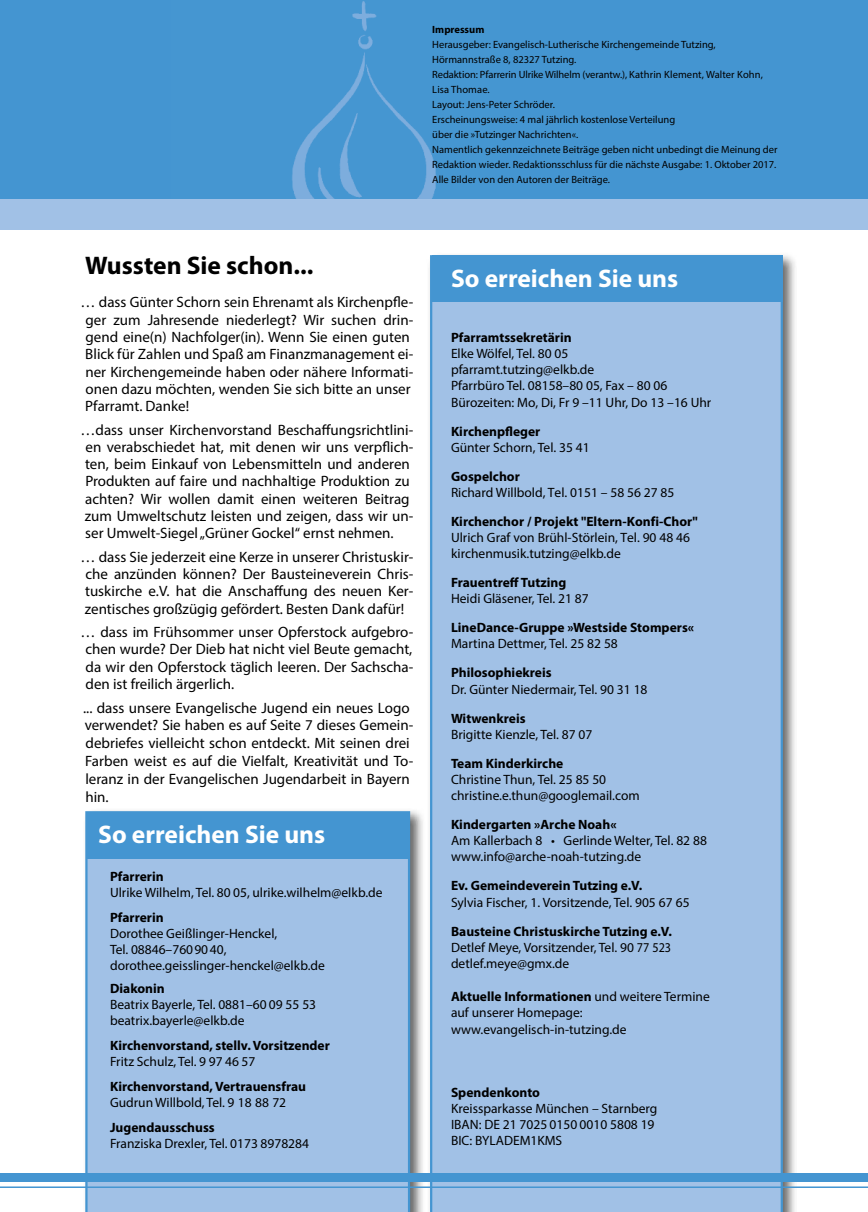
<style>
.page{position:relative;width:868px;height:1212px;background:#fff}
.page>*{position:absolute;margin:0;border:0;box-sizing:border-box;transform-origin:0 0}
.t1{font:700 25.5px "Myriad Pro";color:#fff}
.t2{font:700 25.5px "Myriad Pro";color:#000}
.t3{font:15px/17.2px "Myriad Pro";color:#000}
.t4{font:13.5px/16.2px "Myriad Pro";color:#000}
.t5{font:700 13.5px "Myriad Pro";color:#000}
.t6{font:10.5px/15px "Myriad Pro";color:#000}
.t7{font:700 10.5px "Myriad Pro";color:#000}
.s1{font-weight:700}
</style>
<div class="page">
<div style="left:0;top:0;width:867px;height:200px;background:#4495d1"></div>
<img style="left:292px;top:1px;width:145px;height:198px">
<div style="left:0;top:199px;width:867px;height:31px;background:#a1c1e6"></div>
<div style="left:427px;top:252px;width:370px;height:960px;background:#000;opacity:.6"></div>
<div style="left:430px;top:255px;width:352px;height:957px;background:#a1c1e6"></div>
<div style="left:432px;top:255px;width:350px;height:47px;background:#4495d1"></div>
<div style="left:82px;top:808px;width:343px;height:404px;background:#000;opacity:.6"></div>
<div style="left:85px;top:811px;width:325px;height:401px;background:#a1c1e6"></div>
<div style="left:86px;top:812px;width:322px;height:47px;background:#4495d1"></div>
<div style="left:0;top:1174px;width:867px;height:8px;background:#4495d1"></div>
<hr style="left:0;top:1186px;width:867px;height:2px;background:#4495d1">
<p class="t7" style="left:432px;top:23px;width:54px">Impressum</p>
<p class="t6" style="left:432px;top:37px;width:347px">Herausgeber: Evangelisch-Lutherische Kirchengemeinde Tutzing, Hörmannstraße 8, 82327 Tutzing.<br>Redaktion: Pfarrerin Ulrike Wilhelm (verantw.), Kathrin Klement, Walter Kohn, Lisa Thomae.<br>Layout: Jens-Peter Schröder.<br>Erscheinungsweise: 4 mal jährlich kostenlose Verteilung<br>über die »Tutzinger Nachrichten«.<br>Namentlich gekennzeichnete Beiträge geben nicht unbedingt die Meinung der Redaktion wieder. Redaktionsschluss für die nächste Ausgabe: 1. Oktober 2017.<br>Alle Bilder von den Autoren der Beiträge.</p>
<h1 class="t2" style="left:85px;top:249px;width:230px">Wussten Sie schon...</h1>
<p class="t3" style="left:85px;top:293px;width:329px;text-indent:-5px">… dass Günter Schorn sein Ehrenamt als Kirchenpfle&shy;ger zum Jahresende niederlegt? Wir suchen drin&shy;gend eine(n) Nachfolger(in). Wenn Sie einen guten Blick für Zahlen und Spaß am Finanzmanagement ei&shy;ner Kirchengemeinde haben oder nähere Informati&shy;onen dazu möchten, wenden Sie sich bitte an unser Pfarramt. Danke!</p>
<p class="t3" style="left:80px;top:421px;width:334px">…dass unser Kirchenvorstand Beschaffungsrichtlini&shy;en verabschiedet hat, mit denen wir uns verpflich&shy;ten, beim Einkauf von Lebensmitteln und anderen Produkten auf faire und nachhaltige Produktion zu achten? Wir wollen damit einen weiteren Beitrag zum Umweltschutz leisten und zeigen, dass wir un&shy;ser Umwelt-Siegel „Grüner Gockel“ ernst nehmen.</p>
<p class="t3" style="left:80px;top:548px;width:334px;text-align:justify">… dass Sie jederzeit eine Kerze in unserer Christuskir&shy;che anzünden können? Der Bausteineverein Chris&shy;tuskirche e.V. hat die Anschaffung des neuen Ker&shy;zentisches großzügig gefördert. Besten Dank dafür!</p>
<p class="t3" style="left:85px;top:623px;width:329px;text-align:justify;text-indent:-5px">… dass im Frühsommer unser Opferstock aufgebro&shy;chen wurde? Der Dieb hat nicht viel Beute gemacht, da wir den Opferstock täglich leeren. Der Sachscha&shy;den ist freilich ärgerlich.</p>
<p class="t3" style="left:83px;top:698px;width:332px;line-height:17.9px">... dass unsere Evangelische Jugend ein neues Logo verwendet? Sie haben es auf Seite 7 dieses Gemein&shy;debriefes vielleicht schon entdeckt. Mit seinen drei Farben weist es auf die Vielfalt, Kreativität und To&shy;leranz in der Evangelischen Jugendarbeit in Bayern hin.</p>
<h1 class="t1" style="left:98px;top:818px;width:229px">So erreichen Sie uns</h1>
<p class="t5" style="left:110px;top:867px;width:55px">Pfarrerin</p>
<p class="t4" style="left:110px;top:884px;width:274px">Ulrike Wilhelm, Tel. 80 05, ulrike.wilhelm@elkb.de</p>
<p class="t5" style="left:110px;top:908px;width:55px">Pfarrerin</p>
<p class="t4" style="left:110px;top:925px;width:216px">Dorothee Geißlinger-Henckel,<br>Tel. 08846–760 90 40, dorothee.geisslinger-henckel@elkb.de</p>
<p class="t5" style="left:110px;top:979px;width:56px">Diakonin</p>
<p class="t4" style="left:110px;top:996px;width:208px">Beatrix Bayerle, Tel. 0881–60 09 55 53 beatrix.bayerle@elkb.de</p>
<p class="t5" style="left:110px;top:1036px;width:221px">Kirchenvorstand, stellv. Vorsitzender</p>
<p class="t4" style="left:110px;top:1053px;width:147px">Fritz Schulz, Tel. 9 97 46 57</p>
<p class="t5" style="left:110px;top:1077px;width:197px">Kirchenvorstand, Vertrauensfrau</p>
<p class="t4" style="left:110px;top:1094px;width:178px">Gudrun Willbold, Tel. 9 18 88 72</p>
<p class="t5" style="left:110px;top:1118px;width:106px">Jugendausschuss</p>
<p class="t4" style="left:110px;top:1135px;width:200px">Franziska Drexler, Tel. 0173 8978284</p>
<h1 class="t1" style="left:451px;top:262px;width:229px">So erreichen Sie uns</h1>
<p class="t5" style="left:451px;top:328px;width:122px">Pfarramtssekretärin</p>
<p class="t4" style="left:451px;top:345px;width:262px">Elke Wölfel, Tel. 80 05 pfarramt.tutzing@elkb.de<br>Pfarrbüro Tel. 08158–80 05, Fax – 80 06<br>Bürozeiten: Mo, Di, Fr 9 –11 Uhr, Do 13 –16 Uhr</p>
<p class="t5" style="left:451px;top:422px;width:91px">Kirchenpfleger</p>
<p class="t4" style="left:451px;top:439px;width:140px">Günter Schorn, Tel. 35 41</p>
<p class="t5" style="left:451px;top:467px;width:70px">Gospelchor</p>
<p class="t4" style="left:451px;top:484px;width:225px">Richard Willbold, Tel. 0151 – 58 56 27 85</p>
<p class="t5" style="left:451px;top:512px;width:248px">Kirchenchor / Projekt "Eltern-Konfi-Chor"</p>
<p class="t4" style="left:451px;top:529px;width:240px">Ulrich Graf von Brühl-Störlein, Tel. 90 48 46 kirchenmusik.tutzing@elkb.de</p>
<p class="t5" style="left:451px;top:574px;width:117px">Frauentreff Tutzing</p>
<p class="t4" style="left:451px;top:590px;width:139px">Heidi Gläsener, Tel. 21 87</p>
<p class="t5" style="left:451px;top:619px;width:244px">LineDance-Gruppe »Westside Stompers«</p>
<p class="t4" style="left:451px;top:635px;width:168px">Martina Dettmer, Tel. 25 82 58</p>
<p class="t5" style="left:451px;top:664px;width:102px">Philosophiekreis</p>
<p class="t4" style="left:451px;top:681px;width:198px">Dr. Günter Niedermair, Tel. 90 31 18</p>
<p class="t5" style="left:451px;top:709px;width:76px">Witwenkreis</p>
<p class="t4" style="left:451px;top:726px;width:143px">Brigitte Kienzle, Tel. 87 07</p>
<p class="t5" style="left:451px;top:754px;width:114px">Team Kinderkirche</p>
<p class="t4" style="left:451px;top:771px;width:190px">Christine Thun, Tel. 25 85 50 christine.e.thun@googlemail.com</p>
<p class="t5" style="left:451px;top:816px;width:167px">Kindergarten »Arche Noah«</p>
<p class="t4" style="left:451px;top:832px;width:257px">Am Kallerbach 8 • Gerlinde Welter, Tel. 82 88 www.info@arche-noah-tutzing.de</p>
<p class="t5" style="left:451px;top:877px;width:193px">Ev. Gemeindeverein Tutzing e.V.</p>
<p class="t4" style="left:451px;top:894px;width:240px">Sylvia Fischer, 1. Vorsitzende, Tel. 905 67 65</p>
<p class="t5" style="left:451px;top:922px;width:222px">Bausteine Christuskirche Tutzing e.V.</p>
<p class="t4" style="left:451px;top:939px;width:222px">Detlef Meye, Vorsitzender, Tel. 90 77 523 detlef.meye@gmx.de</p>
<p class="t4" style="left:451px;top:988px;width:260px"><span class="s1">Aktuelle Informationen</span> und weitere Termine auf unserer Homepage: www.evangelisch-in-tutzing.de</p>
<p class="t5" style="left:451px;top:1083px;width:90px">Spendenkonto</p>
<p class="t4" style="left:451px;top:1100px;width:208px">Kreissparkasse München – Starnberg<br>IBAN: DE 21 7025 0150 0010 5808 19<br>BIC: BYLADEM1KMS</p>
</div>
